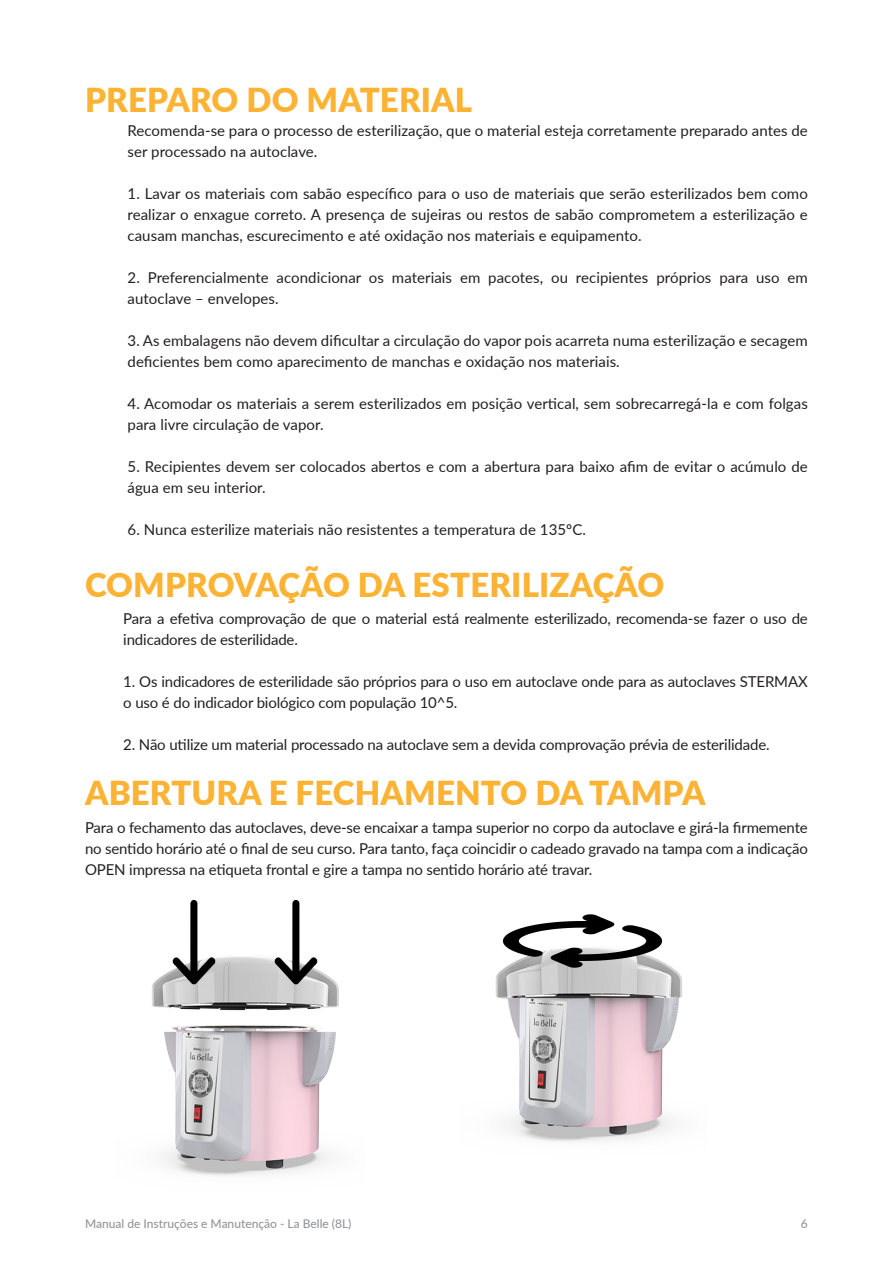
<style>
.page{position:relative;width:893px;height:1263px;background:#fff}
.page>*{position:absolute;margin:0;border:0;box-sizing:border-box;transform-origin:0 0}
.Titulo{font:900 33px "Lato";letter-spacing:.005em;color:#fcb333}
.Corpo_do_Texto{font:15px/21px "Lato";letter-spacing:.005em;color:#231f20}
.t1{font:500 12px "Lato";color:#939598}
</style>
<div class="page">
<img style="left:152px;top:955px;width:187px;height:221px">
<img style="left:495px;top:971px;width:187px;height:171px">
<img style="left:495px;top:914px;width:182px;height:66px">
<img style="left:168px;top:899px;width:55px;height:88px">
<img style="left:270px;top:899px;width:55px;height:88px">
<p class="Titulo" style="left:85px;top:75px;width:389px">PREPARO DO MATERIAL</p>
<p class="Corpo_do_Texto" style="left:128px;top:119px;width:682px">Recomenda-se para o processo de esterilização, que o material esteja corretamente preparado antes de ser processado na autoclave.</p>
<p class="Corpo_do_Texto" style="left:128px;top:182px;width:682px;text-align:justify">1. Lavar os materiais com sabão específico para o uso de materiais que serão esterilizados bem como realizar o enxague correto. A presença de sujeiras ou restos de sabão comprometem a esterilização e causam manchas, escurecimento e até oxidação nos materiais e equipamento.</p>
<p class="Corpo_do_Texto" style="left:128px;top:266px;width:682px">2. Preferencialmente acondicionar os materiais em pacotes, ou recipientes próprios para uso em autoclave – envelopes.</p>
<p class="Corpo_do_Texto" style="left:128px;top:329px;width:682px">3. As embalagens não devem dificultar a circulação do vapor pois acarreta numa esterilização e secagem deficientes bem como aparecimento de manchas e oxidação nos materiais.</p>
<p class="Corpo_do_Texto" style="left:128px;top:392px;width:682px">4. Acomodar os materiais a serem esterilizados em posição vertical, sem sobrecarregá-la e com folgas para livre circulação de vapor.</p>
<p class="Corpo_do_Texto" style="left:128px;top:455px;width:682px">5. Recipientes devem ser colocados abertos e com a abertura para baixo afim de evitar o acúmulo de água em seu interior.</p>
<p class="Corpo_do_Texto" style="left:128px;top:518px;width:460px">6. Nunca esterilize materiais não resistentes a temperatura de 135ºC.</p>
<p class="Titulo" style="left:85px;top:560px;width:581px">COMPROVAÇÃO DA ESTERILIZAÇÃO</p>
<p class="Corpo_do_Texto" style="left:123px;top:607px;width:686px">Para a efetiva comprovação de que o material está realmente esterilizado, recomenda-se fazer o uso de indicadores de esterilidade.</p>
<p class="Corpo_do_Texto" style="left:123px;top:670px;width:686px">1. Os indicadores de esterilidade são próprios para o uso em autoclave onde para as autoclaves STERMAX o uso é do indicador biológico com população 10^5.</p>
<p class="Corpo_do_Texto" style="left:123px;top:733px;width:648px">2. Não utilize um material processado na autoclave sem a devida comprovação prévia de esterilidade.</p>
<p class="Titulo" style="left:85px;top:768px;width:622px">ABERTURA E FECHAMENTO DA TAMPA</p>
<p class="Corpo_do_Texto" style="left:85px;top:816px;width:724px;text-align:justify">Para o fechamento das autoclaves, deve-se encaixar a tampa superior no corpo da autoclave e girá-la firmemente no sentido horário até o final de seu curso. Para tanto, faça coincidir o cadeado gravado na tampa com a indicação OPEN impressa na etiqueta frontal e gire a tampa no sentido horário até travar.</p>
<p class="t1" style="left:85px;top:1215px;width:268px">Manual de Instruções e Manutenção - La Belle (8L)</p>
<p class="t1" style="left:801px;top:1215px;width:8px">6</p>
</div>
